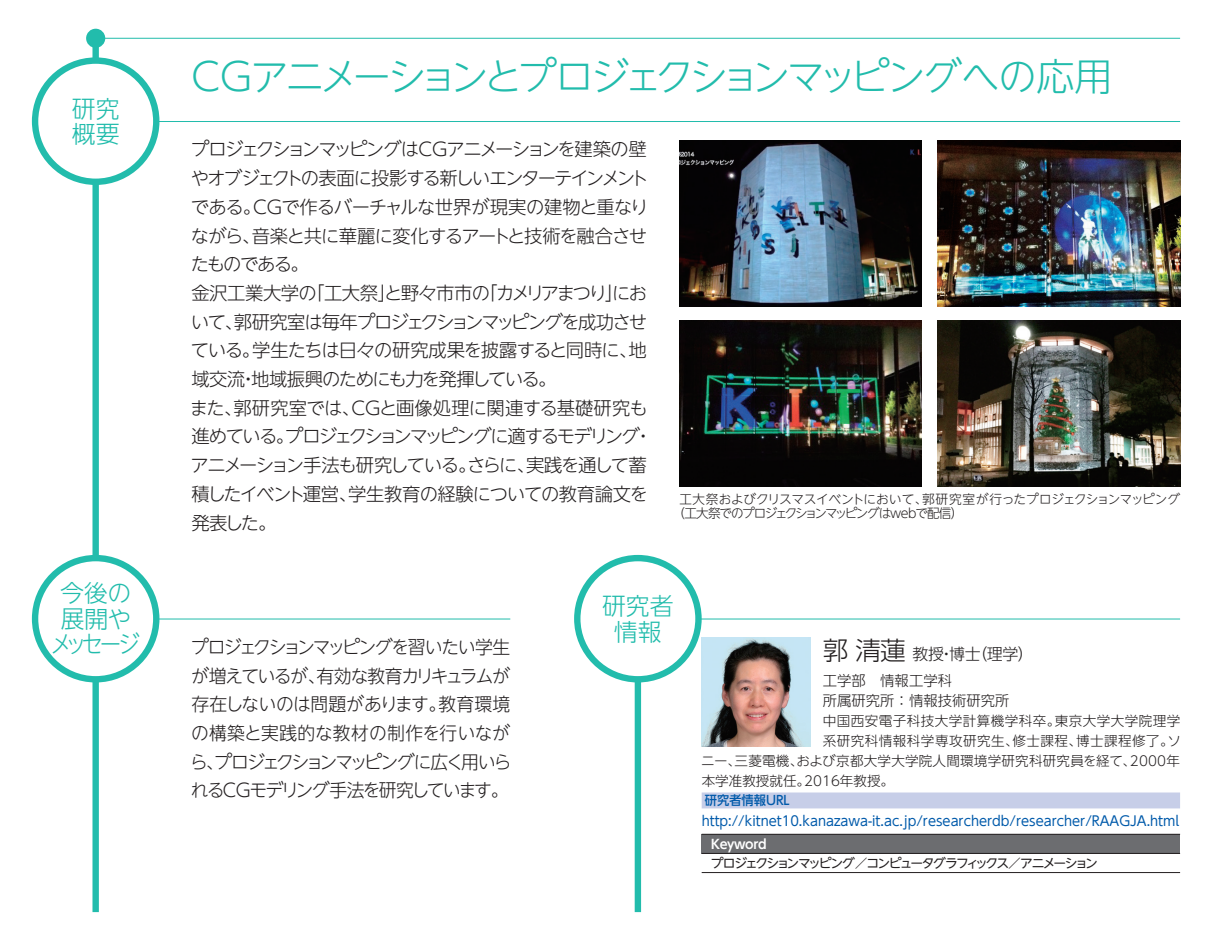
<style>
.page{position:relative;width:1212px;height:944px;background:#fff}
.page>*{position:absolute;margin:0;border:0;box-sizing:border-box;transform-origin:0 0}
.t1{font:300 38.25px "UD Shin Go NT Pr 6 N";letter-spacing:-.1em;color:#22bcac}
.t2{font:300 25.43px "UD Shin Go NT Pr 6 N";color:#231f20}
.t3{font:300 23.85px/25.4px "UD Shin Go NT Pr 6 N";letter-spacing:-.09em;color:#22bcac;text-align:center}
.t4{font:300 23.85px/25.4px "UD Shin Go NT Pr 6 N";color:#22bcac}
.t5{font:300 18.22px/28.8px "UD Shin Go NT Pr 6 N";letter-spacing:-.07em;color:#231f20}
.t6{font:300 18.22px/28.8px "UD Shin Go NT Pr 6 N";letter-spacing:-.05em;color:#231f20}
.t7{font:300 18.22px "UD Shin Go NT Pr 6 N";letter-spacing:-.1em;color:#231f20}
.t8{font:300 18.22px "UD Shin Go NT Pr 6 N";letter-spacing:-.045em;color:#231f20}
.t9{font:300 18.22px/28.8px "UD Shin Go NT Pr 6 N";letter-spacing:-.095em;color:#231f20}
.t10{font:300 18.22px/28.8px "UD Shin Go NT Pr 6 N";letter-spacing:-.035em;color:#231f20}
.t11{font:300 18.22px "UD Shin Go NT Pr 6 N";letter-spacing:-.015em;color:#231f20}
.t12{font:300 18.22px/28.8px "UD Shin Go NT Pr 6 N";letter-spacing:-.12em;color:#231f20}
.t13{font:300 18.22px "UD Shin Go NT Pr 6 N";letter-spacing:-.14em;color:#231f20}
.t14{font:300 18.22px "UD Shin Go NT Pr 6 N";letter-spacing:-.03em;color:#231f20}
.t15{font:300 15.97px "UD Shin Go NT Pr 6 N";letter-spacing:-.03em;color:#231f20}
.t16{font:300 14.4px/20.7px "UD Shin Go NT Pr 6 N";color:#231f20}
.t17{font:300 13.5px "UD Shin Go NT Pr 6 N";letter-spacing:.03em;color:#231f20}
.t18{font:13.5px "UD Shin Go NT Pr 6 N";color:#015aaa;scale:.96 1}
.t19{font:300 13.5px "UD Shin Go NT Pr 6 N";color:#231f20}
.t20{font:300 12.83px/14.4px "UD Shin Go NT Pr 6 N";letter-spacing:-.055em;color:#231f20}
.t21{font:12.83px "UD Shin Go NT Pr 6 N";letter-spacing:-.14em;color:#231f20}
.t22{font:300 12.83px "UD Shin Go NT Pr 6 N";letter-spacing:-.025em;color:#231f20}
.t23{font:500 12.83px "UD Shin Go NT Pr 6 N";color:#015aaa;scale:.96 1}
.t24{font:700 12.83px "UD Shin Go NT Pr 6 N De";letter-spacing:-.03em;color:#fff}
</style>
<div class="page">
<div style="left:92px;top:32px;width:7px;height:880px;background:#22bcac"></div>
<hr style="left:96px;top:38px;width:1084px;height:1px;background:#22bcac">
<div style="left:86px;top:29px;width:19px;height:19px;background:#22bcac;border-radius:50%"></div>
<hr style="left:96px;top:619px;width:414px;height:1px;background:#22bcac">
<hr style="left:638px;top:619px;width:542px;height:1px;background:#22bcac">
<div style="left:635px;top:580px;width:6px;height:332px;background:#22bcac"></div>
<div style="left:35px;top:558px;width:121px;height:121px;background:#fff;border-radius:50%"></div>
<div style="left:32px;top:555px;width:127px;height:127px;border:6px solid #22bcac;border-radius:50%"></div>
<div style="left:577px;top:558px;width:121px;height:121px;background:#fff;border-radius:50%"></div>
<div style="left:574px;top:555px;width:128px;height:127px;border:6px solid #22bcac;border-radius:50%"></div>
<hr style="left:96px;top:121px;width:1084px;height:1px;background:#22bcac">
<div style="left:35px;top:61px;width:121px;height:121px;background:#fff;border-radius:50%"></div>
<div style="left:32px;top:57px;width:127px;height:128px;border:6px solid #22bcac;border-radius:50%"></div>
<img style="left:679px;top:140px;width:243px;height:166px">
<img style="left:679px;top:320px;width:243px;height:166px">
<img style="left:938px;top:320px;width:242px;height:166px">
<img style="left:938px;top:140px;width:242px;height:166px">
<div style="left:702px;top:792px;width:478px;height:16px;background:#c7cee8"></div>
<div style="left:702px;top:834px;width:478px;height:19px;background:#6c6d70"></div>
<hr style="left:702px;top:834px;width:478px;height:1px;background:#231f20">
<hr style="left:702px;top:853px;width:478px;height:1px;background:#231f20">
<hr style="left:702px;top:872px;width:478px;height:1px;background:#231f20">
<img style="left:702px;top:638px;width:108px;height:108px">
<h3 class="t4" style="left:72px;top:95px;width:49px">研究概要</h3>
<h3 class="t3" style="left:50px;top:580px;width:91px">今後の展開やメッセージ</h3>
<h1 class="t1" style="left:191px;top:46px;width:923px">CGアニメーションとプロジェクションマッピングへの応用</h1>
<p class="t5" style="left:191px;top:134px;width:460px;text-align:right">プロジェクションマッピングはCGアニメーションを建築の壁やオブジェクトの表面に投影する新しいエンターテインメント<br>CGで作るバーチャルな世界が現実の建物と重なり</p>
<p class="t5" style="left:191px;top:192px;width:458px">である。<br>ながら音楽と共に華麗に変化するアートと技術を融合させ</p>
<p class="t5" style="left:191px;top:221px;width:120px;text-align:center">、<br>たものである。</p>
<p class="t14" style="left:306px;top:278px;width:185px">「工大祭と野々市市の</p>
<p class="t13" style="left:479px;top:278px;width:170px">「カメリアまつりにお</p>
<p class="t5" style="left:191px;top:278px;width:458px">金沢工業大学の<br>いて郭研究室は毎年プロジェクションマッピングを成功させ</p>
<p class="t5" style="left:378px;top:278px;width:20px">」</p>
<p class="t5" style="left:605px;top:278px;width:20px">」</p>
<p class="t5" style="left:225px;top:307px;width:20px">、</p>
<p class="t8" style="left:252px;top:336px;width:396px">学生たちは日々の研究成果を披露すると同時に地、</p>
<p class="t5" style="left:191px;top:335px;width:367px">ている。<br>域交流地域振興のためにも力を発揮している。</p>
<p class="t5" style="left:239px;top:364px;width:20px">・</p>
<p class="t11" style="left:351px;top:393px;width:298px">CGと画像処理に関連する基礎研究も</p>
<p class="t5" style="left:234px;top:393px;width:128px">郭研究室では、</p>
<p class="t5" style="left:190px;top:393px;width:54px">また、</p>
<p class="t7" style="left:191px;top:422px;width:450px">進めているプロジェクションマッピングに適するモデリング</p>
<p class="t5" style="left:634px;top:421px;width:20px">・</p>
<p class="t5" style="left:276px;top:421px;width:20px">。</p>
<p class="t5" style="left:526px;top:450px;width:122px">実践を通して蓄</p>
<p class="t5" style="left:191px;top:450px;width:346px">アニメーション手法も研究しているさらに、</p>
<p class="t10" style="left:348px;top:450px;width:301px;text-indent:110px">。<br>学生教育の経験についての教育論文を</p>
<p class="t12" style="left:191px;top:479px;width:167px">積したイベント運営、発表した。</p>
<p class="t22" style="left:922px;top:488px;width:259px">郭研究室が行ったプロジェクションマッピング</p>
<p class="t20" style="left:672px;top:491px;width:292px;text-indent:7px">工大祭およびクリスマスイベントにおいて、<br>（工大祭でのプロジェクションマッピングはwebで配信(</p>
<p class="t5" style="left:191px;top:632px;width:321px">プロジェクションマッピングを習いたい学生</p>
<p class="t5" style="left:191px;top:661px;width:136px">が増えているが、</p>
<p class="t5" style="left:316px;top:661px;width:195px">有効な教育カリキュラムが</p>
<p class="t6" style="left:190px;top:689px;width:323px">存在しないのは問題があります。<br>の構築と実践的な教材の制作を行いながらプロジェクションマッピングに広く用いら</p>
<p class="t5" style="left:439px;top:689px;width:73px">教育環境</p>
<p class="t9" style="left:191px;top:747px;width:319px;text-indent:15px">、<br>れるCGモデリング手法を研究しています。</p>
<h3 class="t4" style="left:602px;top:592px;width:73px">研究者</h3>
<h3 class="t4" style="left:614px;top:618px;width:49px">情報</h3>
<h2 class="t2" style="left:823px;top:630px;width:84px">郭清蓮</h2>
<p class="t16" style="left:823px;top:669px;width:188px">工学部　情報工学科<br>所属研究所：情報技術研究所</p>
<p class="t15" style="left:971px;top:641px;width:64px">（理学(</p>
<p class="t15" style="left:912px;top:641px;width:70px">教授博士</p>
<p class="t15" style="left:939px;top:641px;width:17px">・</p>
<p class="t17" style="left:823px;top:710px;width:239px">中国西安電子科技大学計算機学科卒。</p>
<p class="t17" style="left:1055px;top:710px;width:127px">東京大学大学院理学</p>
<p class="t17" style="left:823px;top:730px;width:197px">系研究科情報科学専攻研究生、</p>
<p class="t17" style="left:1012px;top:730px;width:71px">修士課程、</p>
<p class="t17" style="left:1076px;top:730px;width:106px">博士課程修了ソ。</p>
<p class="t17" style="left:796px;top:750px;width:341px">および京都大学大学院人間環境学研究科研究員を経て、</p>
<p class="t17" style="left:1130px;top:750px;width:52px">2000年</p>
<p class="t17" style="left:735px;top:750px;width:70px">三菱電機、</p>
<p class="t17" style="left:701px;top:750px;width:41px">ニー、</p>
<p class="t19" style="left:702px;top:770px;width:110px">本学准教授就任。</p>
<p class="t23" style="left:705px;top:790px;width:90px">研究者情報URL</p>
<p class="t18" style="left:702px;top:810px;width:499px">http://kitnet10.kanazawa i t- .ac.jp/researcherdb/researcher/RAAGJA.html</p>
<p class="t24" style="left:711px;top:833px;width:57px">Keyword</p>
<p class="t21" style="left:711px;top:853px;width:388px">プロジェクションマッピング／コンピュータグラフィックス／アニメーション</p>
<p class="t19" style="left:804px;top:770px;width:91px">2016年教授。</p>
</div>
